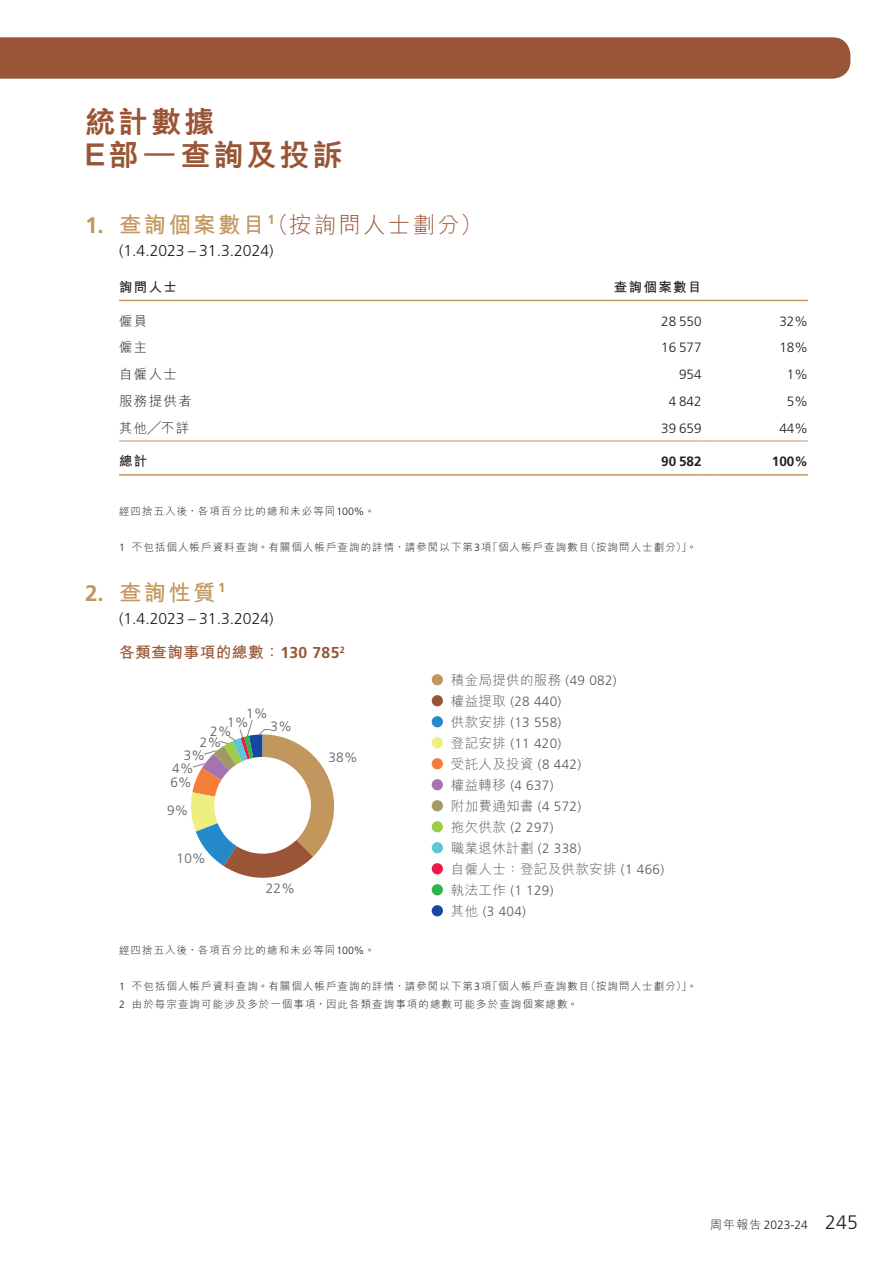
<style>
.page{position:relative;width:893px;height:1263px;background:#fff}
.page>*{position:absolute;margin:0;border:0;box-sizing:border-box;transform-origin:0 0}
.t1{font:800 30px/33px "M Hei HK";letter-spacing:.1em;color:#995535}
.t2{font:300 22.5px "M Hei HK";letter-spacing:.1em;color:#995535}
.t3{font:700 22.5px "M Hei HK";color:#c2975e}
.t4{font:300 15.75px "Frutiger LT Std";color:#231f20}
.t5{font:15.75px "M Hei HK Bold E Ten B5 H";letter-spacing:.025em;color:#995535}
.t6{font:300 13.5px/21px "Frutiger LT Std";letter-spacing:.025em;color:#595a5c}
.t7{font:13.5px/21px "M Hei HK Light E Ten B5 H";letter-spacing:.025em;color:#595a5c}
.t8{font:300 13.5px "Frutiger LT Std";color:#231f20}
.t9{font:300 13.5px "M Hei HK";letter-spacing:.1em;color:#231f20}
.t10{font:700 13.5px "M Hei HK";letter-spacing:.1em;color:#231f20}
.t11{font:700 13.5px "Frutiger LT Std";color:#231f20}
.t12{font:700 13.05px "Frutiger LT Std";color:#c2975e}
.t13{font:300 12px "Frutiger LT Std";color:#231f20}
.t14{font:300 10.5px/18px "M Hei HK";letter-spacing:.1em;color:#231f20}
.s1{font-family:"Frutiger LT Std";font-weight:700;color:#c2975e}
.s2{font-weight:700;color:#c2975e}
.s3{font-family:"Frutiger LT Std"}
.s4{font-family:"Frutiger LT Std";font-weight:700}
.s5{font-family:"Frutiger LT Std";font-weight:300}
.s6{font-family:"M Hei HK Light E Ten B5 H";font-weight:400}
.s7{font-family:"M Hei HK"}
.s8{font-size:19.5px}
</style>
<div class="page">
<div style="left:0;top:37px;width:850px;height:42px;background:#995535"></div>
<hr style="left:119px;top:300px;width:438px;height:1px;background:#c2975e">
<hr style="left:557px;top:300px;width:145px;height:1px;background:#c2975e">
<svg style="left:702px;top:300px;width:12px;height:1px"></svg>
<hr style="left:714px;top:300px;width:94px;height:1px;background:#c2975e">
<hr style="left:119px;top:441px;width:438px;height:1px;background:#c2975e">
<hr style="left:557px;top:441px;width:145px;height:1px;background:#c2975e">
<svg style="left:702px;top:441px;width:12px;height:1px"></svg>
<hr style="left:714px;top:441px;width:94px;height:1px;background:#c2975e">
<hr style="left:119px;top:474px;width:438px;height:2px;background:#c2975e">
<hr style="left:557px;top:474px;width:145px;height:2px;background:#c2975e">
<svg style="left:702px;top:474px;width:12px;height:2px"></svg>
<hr style="left:714px;top:474px;width:94px;height:2px;background:#c2975e">
<svg style="left:190px;top:720px;width:144px;height:158px"></svg>
<div style="left:432px;top:674px;width:11px;height:11px;background:#c2975e;border-radius:50%"></div>
<div style="left:432px;top:695px;width:11px;height:11px;background:#995535;border-radius:50%"></div>
<div style="left:432px;top:716px;width:11px;height:11px;background:#2389ca;border-radius:50%"></div>
<div style="left:432px;top:737px;width:11px;height:11px;background:#efee81;border-radius:50%"></div>
<div style="left:432px;top:758px;width:11px;height:11px;background:#f47e39;border-radius:50%"></div>
<div style="left:432px;top:779px;width:11px;height:11px;background:#a673b1;border-radius:50%"></div>
<div style="left:432px;top:800px;width:11px;height:11px;background:#a29964;border-radius:50%"></div>
<div style="left:432px;top:821px;width:11px;height:11px;background:#9ccc49;border-radius:50%"></div>
<div style="left:432px;top:842px;width:11px;height:11px;background:#5bc8d6;border-radius:50%"></div>
<div style="left:432px;top:863px;width:11px;height:11px;background:#ed1748;border-radius:50%"></div>
<div style="left:432px;top:884px;width:11px;height:11px;background:#2fb34a;border-radius:50%"></div>
<div style="left:432px;top:905px;width:11px;height:11px;background:#15489e;border-radius:50%"></div>
<h1 class="t1" style="left:85px;top:105px;width:259px">統計數據<br>E部 – 查詢及投訴</h1>
<h2 class="t2" style="left:85px;top:213px;width:399px"><span class="s1">1.</span> <span class="s2">查詢個案數目</span>（按詢問人士劃分）</h2>
<p class="t12" style="left:268px;top:212px;width:9px">1</p>
<h3 class="t4" style="left:119px;top:242px;width:156px">(1.4.2023 – 31.3.2024)</h3>
<p class="t10" style="left:119px;top:277px;width:60px">詢問人士</p>
<p class="t10" style="left:614px;top:277px;width:89px">查詢個案數目</p>
<p class="t9" style="left:119px;top:314px;width:30px">僱員</p>
<p class="t8" style="left:661px;top:313px;width:42px">28 550</p>
<p class="t8" style="left:779px;top:313px;width:30px">32%</p>
<p class="t9" style="left:119px;top:340px;width:30px">僱主</p>
<p class="t8" style="left:661px;top:340px;width:42px">16 577</p>
<p class="t8" style="left:779px;top:340px;width:30px">18%</p>
<p class="t9" style="left:119px;top:367px;width:60px">自僱人士</p>
<p class="t8" style="left:679px;top:367px;width:24px">954</p>
<p class="t8" style="left:787px;top:367px;width:23px">1%</p>
<p class="t9" style="left:119px;top:394px;width:74px">服務提供者</p>
<p class="t8" style="left:669px;top:393px;width:34px">4 842</p>
<p class="t8" style="left:787px;top:393px;width:23px">5%</p>
<p class="t9" style="left:119px;top:421px;width:72px">其他╱不詳</p>
<p class="t8" style="left:661px;top:420px;width:42px">39 659</p>
<p class="t8" style="left:779px;top:420px;width:30px">44%</p>
<p class="t10" style="left:119px;top:451px;width:30px">總計</p>
<p class="t11" style="left:661px;top:453px;width:42px">90 582</p>
<p class="t11" style="left:772px;top:453px;width:38px">100%</p>
<p class="t14" style="left:119px;top:502px;width:257px">經四捨五入後，各項百分比的總和未必等同<span class="s3">100%</span>。</p>
<p class="t14" style="left:119px;top:538px;width:579px"><span class="s3">1</span> 不包括個人帳戶資料查詢。有關個人帳戶查詢的詳情，請參閱以下第<span class="s3">3</span>項「個人帳戶查詢數目（按詢問人士劃分）」。</p>
<h2 class="t3" style="left:85px;top:576px;width:142px"><span class="s3">2.</span> 查詢性質<sup>1</sup></h2>
<h3 class="t4" style="left:119px;top:610px;width:156px">(1.4.2023 – 31.3.2024)</h3>
<h3 class="t5" style="left:119px;top:641px;width:227px">各類查詢事項的總數：<span class="s4">130 785</span><sup>2</sup></h3>
<p class="t6" style="left:246px;top:703px;width:23px">1%</p>
<p class="t6" style="left:227px;top:712px;width:23px">1%</p>
<p class="t6" style="left:271px;top:716px;width:23px">3%</p>
<p class="t6" style="left:210px;top:721px;width:23px">2%</p>
<p class="t6" style="left:200px;top:732px;width:23px">2%</p>
<p class="t6" style="left:184px;top:745px;width:23px">3%</p>
<p class="t6" style="left:170px;top:761px;width:25px;line-height:14.4px">4%<br>6%</p>
<p class="t6" style="left:167px;top:800px;width:23px">9%</p>
<p class="t6" style="left:176px;top:848px;width:31px">10%</p>
<p class="t6" style="left:266px;top:878px;width:31px">22%</p>
<p class="t6" style="left:328px;top:747px;width:31px">38%</p>
<p class="t7" style="left:451px;top:669px;width:167px">積金局提供的服務 <span class="s5">(49 082)</span></p>
<p class="t6" style="left:451px;top:691px;width:112px;text-align:justify"><span class="s6">權益提取</span> (28 440)<span class="s6">供款安排</span> (13 558)<span class="s6">登記安排</span> (11 420)</p>
<p class="t7" style="left:451px;top:753px;width:132px">受託人及投資 <span class="s5">(8 442)</span></p>
<p class="t6" style="left:451px;top:775px;width:104px"><span class="s6">權益轉移</span> (4 637)</p>
<p class="t7" style="left:451px;top:796px;width:132px">附加費通知書 <span class="s5">(4 572)</span></p>
<p class="t6" style="left:451px;top:817px;width:104px"><span class="s6">拖欠供款</span> (2 297)</p>
<p class="t7" style="left:451px;top:838px;width:215px">職業退休計劃 <span class="s5">(2 338)<br></span>自僱人士：登記及供款安排 <span class="s5">(1 466)</span></p>
<p class="t6" style="left:451px;top:880px;width:104px"><span class="s6">執法工作</span> (1 129)<span class="s6">其他</span> (3 404)</p>
<p class="t14" style="left:119px;top:941px;width:257px">經四捨五入後，各項百分比的總和未必等同<span class="s3">100%</span>。</p>
<p class="t14" style="left:119px;top:977px;width:579px"><span class="s3">1</span> 不包括個人帳戶資料查詢。有關個人帳戶查詢的詳情，請參閱以下第<span class="s3">3</span>項「個人帳戶查詢數目（按詢問人士劃分）」。<br><span class="s3">2</span> 由於每宗查詢可能涉及多於一個事項，因此各類查詢事項的總數可能多於查詢個案總數。</p>
<p class="t13" style="left:710px;top:1218px;width:150px"><span class="s7">周年報告</span> 2023-24 <span class="s8">245</span></p>
</div>
